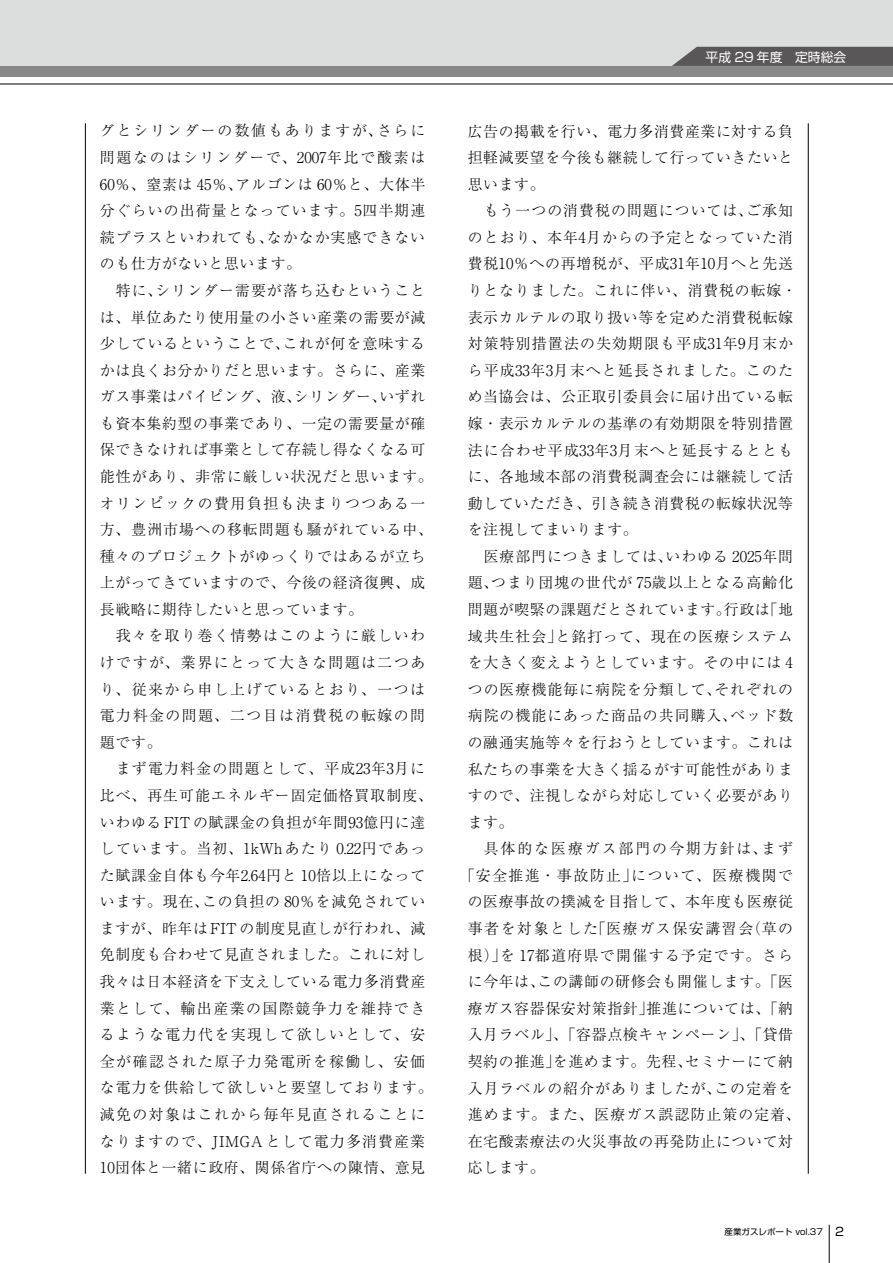
<style>
.page{position:relative;width:893px;height:1263px;background:#fff}
.page>*{position:absolute;margin:0;border:0;box-sizing:border-box;transform-origin:0 0}
.t1{font:300 14.85px/26.5px "Ryumin Pr 6 N";letter-spacing:.045em;color:#000;text-align:justify}
.t2{font:300 14.85px/26.5px "Ryumin Pr 6 N";letter-spacing:.07em;color:#000;text-align:center}
.t3{font:300 14.85px "Ryumin Pr 6 N";letter-spacing:.095em;color:#000}
.t4{font:300 14.85px "Ryumin Pr 6 N";letter-spacing:.105em;color:#000}
.t5{font:300 14.85px "Ryumin Pr 6 N";letter-spacing:.11em;color:#000}
.t6{font:300 14.85px "Ryumin Pr 6 N";letter-spacing:.075em;color:#000}
.t7{font:300 14.85px "Ryumin Pr 6 N";letter-spacing:.135em;color:#000}
.t8{font:12.75px "Shin Go Pr 6 N";color:#fff}
.t9{font:8.55px "Shin Go Pr 6 N";color:#000}
.s1{font-size:11.7px}
</style>
<div class="page">
<hr style="left:0;top:83px;width:893px;height:2px;background:#7f7f7f">
<div style="left:0;top:0;width:893px;height:77px;background:#898989"></div>
<hr style="left:85px;top:123px;width:1px;height:1051px;background:#000">
<hr style="left:808px;top:123px;width:1px;height:1051px;background:#000">
<div style="left:0;top:0;width:893px;height:66px;background:#dcdddd"></div>
<hr style="left:829px;top:1225px;width:1px;height:38px;background:#000">
<svg style="left:672px;top:47px;width:221px;height:19px;background:#605e5e"></svg>
<p class="t1" style="left:100px;top:117px;width:327px">グとシリンダーの数値もありますが、さらに問題なのはシリンダーで、2007年比で酸素は60％、窒素は 45％、アルゴンは 60％と、大体半分ぐらいの出荷量となっています。5四半期連続プラスといわれても、なかなか実感できないのも仕方がないと思います。</p>
<p class="t1" style="left:100px;top:276px;width:334px;text-align:left;text-indent:16px">特に、シリンダー需要が落ち込むということは、単位あたり使用量の小さい産業の需要が減少しているということで、これが何を意味するかは良くお分かりだと思います。さらに、産業ガス事業はパイピング、液、シリンダー、いずれも資本集約型の事業であり、一定の需要量が確保できなければ事業として存続し得なくなる可能性があり、非常に厳しい状況だと思います。オリンピックの費用負担も決まりつつある一方、豊洲市場への移転問題も騒がれている中、種々のプロジェクトがゆっくりではあるが立ち上がってきていますので、今後の経済復興、成長戦略に期待したいと思っています。</p>
<p class="t1" style="left:100px;top:622px;width:327px;text-indent:16px">我々を取り巻く情勢はこのように厳しいわけですが、業界にとって大きな問題は二つあり、従来から申し上げているとおり、一つは電力料金の問題、二つ目は消費税の転嫁の問題です。</p>
<p class="t2" style="left:100px;top:755px;width:334px">まず電力料金の問題として、平成23年3月に<br>比べ、再生可能エネルギー固定価格買取制度、いわゆるFITの賦課金の負担が年間93億円に達しています。当初、1kWhあたり 0.22円であった賦課金自体も今年2.64円と 10倍以上になっています。現在、この負担の 80％を減免されていますが、昨年はFITの制度見直しが行われ、減免制度も合わせて見直されました。これに対し我々は日本経済を下支えしている電力多消費産業として、輸出産業の国際競争力を維持できるような電力代を実現して欲しいとして、安全が確認された原子力発電所を稼働し、安価な電力を供給して欲しいと要望しております。減免の対象はこれから毎年見直されることになりますので、JIMGAとして電力多消費産業<br>10団体と一緒に政府、関係省庁への陳情、意見</p>
<p class="t8" style="left:706px;top:47px;width:142px">平成 29 年度　定時総会</p>
<p class="t1" style="left:468px;top:117px;width:327px">広告の掲載を行い、電力多消費産業に対する負担軽減要望を今後も継続して行っていきたいと思います。</p>
<p class="t1" style="left:468px;top:197px;width:331px;text-align:left;text-indent:16px">もう一つの消費税の問題については、ご承知のとおり、本年4月からの予定となっていた消費税10％への再増税が、平成31年10月へと先送りとなりました。これに伴い、消費税の転嫁・表示カルテルの取り扱い等を定めた消費税転嫁対策特別措置法の失効期限も平成31年9月末から平成33年3月末へと延長されました。このため当協会は、公正取引委員会に届け出ている転嫁・表示カルテルの基準の有効期限を特別措置法に合わせ平成33年3月末へと延長するとともに、各地域本部の消費税調査会には継続して活動していただき、引き続き消費税の転嫁状況等を注視してまいります。</p>
<p class="t1" style="left:468px;top:542px;width:327px;text-indent:16px">医療部門につきましては、いわゆる 2025年問題、つまり団塊の世代が 75歳以上となる高齢化問題が喫緊の課題だとされています。行政は「地域共生社会」と銘打って、現在の医療システムを大きく変えようとしています。その中には 4つの医療機能毎に病院を分類して、それぞれの病院の機能にあった商品の共同購入、ベッド数の融通実施等々を行おうとしています。これは私たちの事業を大きく揺るがす可能性がありますので、注視しながら対応していく必要があります。</p>
<p class="t7" style="left:484px;top:837px;width:311px">具体的な医療ガス部門の今期方針は、まず</p>
<p class="t4" style="left:460px;top:864px;width:334px">「安全推進・事故防止」について、医療機関で</p>
<p class="t1" style="left:468px;top:888px;width:327px">の医療事故の撲滅を目指して、本年度も医療従</p>
<p class="t5" style="left:468px;top:917px;width:327px">事者を対象とした「医療ガス保安講習会（草の</p>
<p class="t3" style="left:468px;top:943px;width:327px">根）」を 17都道府県で開催する予定です。さら</p>
<p class="t1" style="left:468px;top:967px;width:327px">に今年は、この講師の研修会も開催します。「医</p>
<p class="t1" style="left:468px;top:994px;width:327px">療ガス容器保安対策指針」推進については、｢納</p>
<p class="t1" style="left:468px;top:1021px;width:327px">入月ラベル｣、「容器点検キャンペーン」、｢貸借</p>
<p class="t1" style="left:468px;top:1047px;width:327px">契約の推進｣を進めます。先程、セミナーにて納</p>
<p class="t2" style="left:468px;top:1074px;width:327px">入月ラベルの紹介がありましたが、この定着を</p>
<p class="t6" style="left:468px;top:1103px;width:334px">進めます。また、医療ガス誤認防止策の定着、</p>
<p class="t1" style="left:468px;top:1127px;width:327px">在宅酸素療法の火災事故の再発防止について対</p>
<p class="t1" style="left:468px;top:1153px;width:78px">応します。</p>
<p class="t9" style="left:724px;top:1225px;width:121px">産業ガスレポート vol.37 <span class="s1">2</span></p>
</div>
